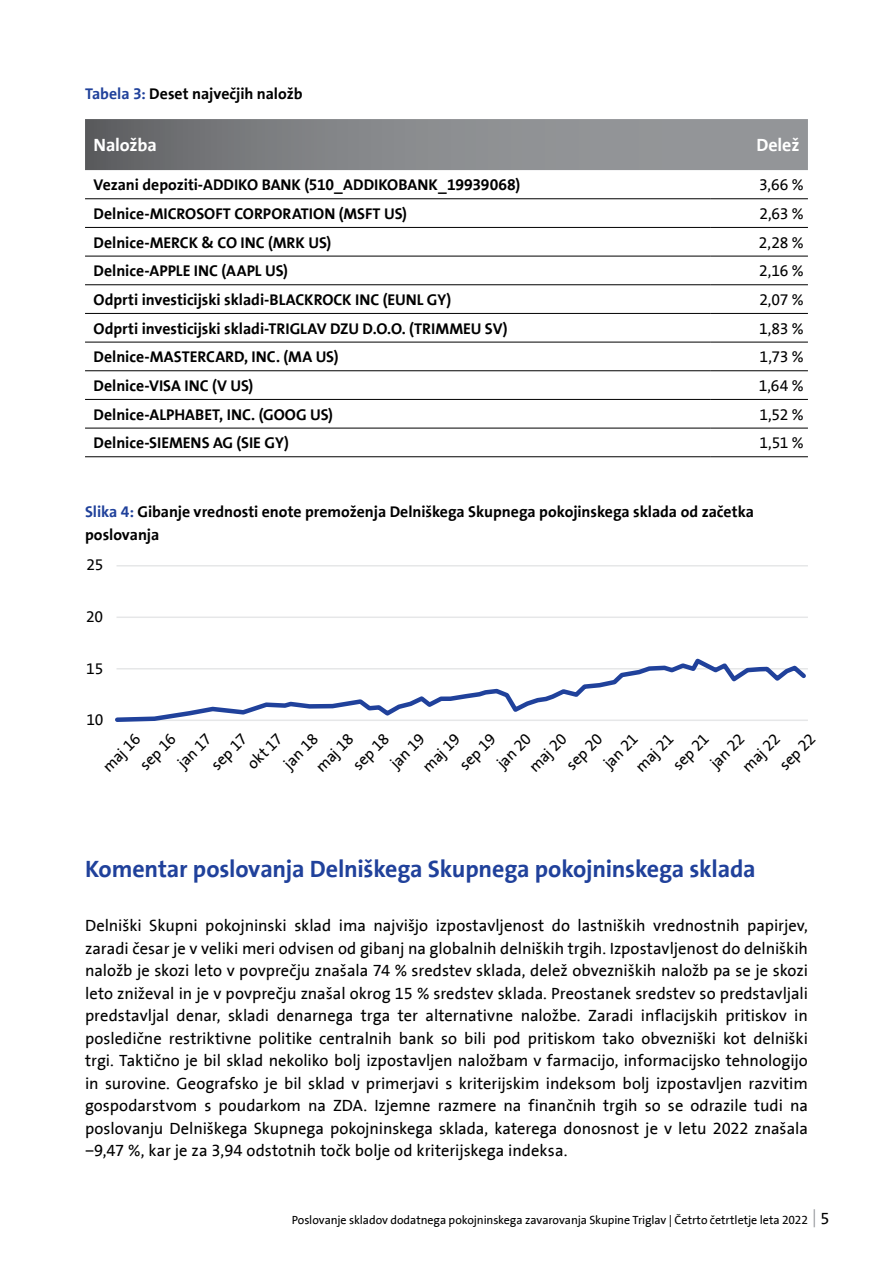
<style>
.page{position:relative;width:893px;height:1263px;background:#fff}
.page>*{position:absolute;margin:0;border:0;box-sizing:border-box;transform-origin:0 0}
.t1{font:700 24px "Triglav The Sans";letter-spacing:-.01em;color:#20419b}
.t2{font:700 18px "Triglav The Sans";letter-spacing:-.01em;color:#fff}
.t3{font:16.5px/22.5px "Triglav The Sans";color:#000;text-align:justify}
.t4{font:700 15.75px/22.5px "Triglav The Sans";color:#000}
.t5{font:15.75px "Triglav The Sans";letter-spacing:-.02em;color:#000}
.t6{font:12px "Triglav The Sans";letter-spacing:-.01em;color:#000}
.s1{color:#20419b}
.s2{font-size:16.5px}
</style>
<div class="page">
<svg style="left:814px;top:1209px;width:1px;height:18px"></svg>
<svg style="left:85px;top:119px;width:723px;height:51px;background:#848689"></svg>
<hr style="left:85px;top:198px;width:625px;height:1px;background:#000">
<hr style="left:710px;top:198px;width:98px;height:1px;background:#000">
<hr style="left:85px;top:227px;width:625px;height:1px;background:#000">
<hr style="left:710px;top:227px;width:98px;height:1px;background:#000">
<hr style="left:85px;top:256px;width:625px;height:1px;background:#000">
<hr style="left:710px;top:256px;width:98px;height:1px;background:#000">
<hr style="left:85px;top:284px;width:625px;height:1px;background:#000">
<hr style="left:710px;top:284px;width:98px;height:1px;background:#000">
<hr style="left:85px;top:313px;width:625px;height:1px;background:#000">
<hr style="left:710px;top:313px;width:98px;height:1px;background:#000">
<hr style="left:85px;top:342px;width:625px;height:1px;background:#000">
<hr style="left:710px;top:342px;width:98px;height:1px;background:#000">
<hr style="left:85px;top:370px;width:625px;height:1px;background:#000">
<hr style="left:710px;top:370px;width:98px;height:1px;background:#000">
<hr style="left:85px;top:399px;width:625px;height:1px;background:#000">
<hr style="left:710px;top:399px;width:98px;height:1px;background:#000">
<hr style="left:85px;top:428px;width:625px;height:1px;background:#000">
<hr style="left:710px;top:428px;width:98px;height:1px;background:#000">
<hr style="left:85px;top:456px;width:625px;height:1px;background:#000">
<hr style="left:710px;top:456px;width:98px;height:1px;background:#000">
<hr style="left:117px;top:565px;width:691px;height:1px;background:#e6e7e8">
<hr style="left:117px;top:616px;width:691px;height:2px;background:#e6e7e8">
<svg style="left:115px;top:658px;width:693px;height:64px"></svg>
<p class="t4" style="left:85px;top:82px;width:219px"><span class="s1">Tabela 3:</span> Deset največjih naložb</p>
<p class="t2" style="left:94px;top:135px;width:65px">Naložba</p>
<p class="t2" style="left:756px;top:135px;width:45px">Delež</p>
<p class="t4" style="left:94px;top:174px;width:428px">Vezani depoziti-ADDIKO BANK (510_ADDIKOBANK_19939068)</p>
<p class="t5" style="left:759px;top:176px;width:46px">3,66 %</p>
<p class="t4" style="left:94px;top:203px;width:315px">Delnice-MICROSOFT CORPORATION (MSFT US)</p>
<p class="t5" style="left:759px;top:205px;width:46px">2,63 %</p>
<p class="t4" style="left:94px;top:231px;width:239px">Delnice-MERCK &amp; CO INC (MRK US)</p>
<p class="t5" style="left:759px;top:234px;width:46px">2,28 %</p>
<p class="t4" style="left:94px;top:260px;width:196px">Delnice-APPLE INC (AAPL US)</p>
<p class="t5" style="left:759px;top:262px;width:46px">2,16 %</p>
<p class="t4" style="left:94px;top:289px;width:359px">Odprti investicijski skladi-BLACKROCK INC (EUNL GY)</p>
<p class="t5" style="left:759px;top:291px;width:46px">2,07 %</p>
<p class="t4" style="left:94px;top:317px;width:416px">Odprti investicijski skladi-TRIGLAV DZU D.O.O. (TRIMMEU SV)</p>
<p class="t5" style="left:759px;top:320px;width:46px">1,83 %</p>
<p class="t4" style="left:94px;top:346px;width:247px">Delnice-MASTERCARD, INC. (MA US)</p>
<p class="t5" style="left:760px;top:348px;width:46px">1,73 %</p>
<p class="t4" style="left:94px;top:375px;width:161px">Delnice-VISA INC (V US)</p>
<p class="t5" style="left:759px;top:377px;width:46px">1,64 %</p>
<p class="t4" style="left:94px;top:403px;width:241px">Delnice-ALPHABET, INC. (GOOG US)</p>
<p class="t5" style="left:759px;top:406px;width:46px">1,52 %</p>
<p class="t4" style="left:94px;top:432px;width:197px">Delnice-SIEMENS AG (SIE GY)</p>
<p class="t5" style="left:759px;top:434px;width:46px">1,51 %</p>
<p class="t4" style="left:85px;top:501px;width:670px"><span class="s1">Slika 4:</span> Gibanje vrednosti enote premoženja Delniškega Skupnega pokojinskega sklada od začetka poslovanja</p>
<p class="t5" style="left:86px;top:556px;width:18px">25</p>
<p class="t5" style="left:86px;top:608px;width:19px">20</p>
<p class="t5" style="left:86px;top:660px;width:19px">15</p>
<p class="t5" style="left:86px;top:711px;width:18px">10</p>
<p class="t5" style="left:99px;top:763px;width:48px;rotate:-45deg">maj 16</p>
<p class="t5" style="left:136px;top:761px;width:45px;rotate:-45deg">sep 16</p>
<p class="t5" style="left:174px;top:759px;width:42px;rotate:-45deg">jan 17</p>
<p class="t5" style="left:208px;top:761px;width:45px;rotate:-45deg">sep 17</p>
<p class="t5" style="left:244px;top:760px;width:44px;rotate:-45deg">okt 17</p>
<p class="t5" style="left:280px;top:760px;width:43px;rotate:-45deg">jan 18</p>
<p class="t5" style="left:312px;top:763px;width:48px;rotate:-45deg">maj 18</p>
<p class="t5" style="left:349px;top:761px;width:45px;rotate:-45deg">sep 18</p>
<p class="t5" style="left:387px;top:760px;width:43px;rotate:-45deg">jan 19</p>
<p class="t5" style="left:419px;top:763px;width:48px;rotate:-45deg">maj 19</p>
<p class="t5" style="left:456px;top:761px;width:45px;rotate:-45deg">sep 19</p>
<p class="t5" style="left:493px;top:759px;width:43px;rotate:-45deg">jan 20</p>
<p class="t5" style="left:526px;top:763px;width:48px;rotate:-45deg">maj 20</p>
<p class="t5" style="left:563px;top:761px;width:45px;rotate:-45deg">sep 20</p>
<p class="t5" style="left:600px;top:759px;width:43px;rotate:-45deg">jan 21</p>
<p class="t5" style="left:632px;top:763px;width:48px;rotate:-45deg">maj 21</p>
<p class="t5" style="left:669px;top:761px;width:45px;rotate:-45deg">sep 21</p>
<p class="t5" style="left:706px;top:760px;width:43px;rotate:-45deg">jan 22</p>
<p class="t5" style="left:739px;top:763px;width:48px;rotate:-45deg">maj 22</p>
<p class="t5" style="left:776px;top:761px;width:45px;rotate:-45deg">sep 22</p>
<h1 class="t1" style="left:85px;top:855px;width:672px">Komentar poslovanja Delniškega Skupnega pokojninskega sklada</h1>
<p class="t3" style="left:85px;top:915px;width:724px">Delniški Skupni pokojninski sklad ima najvišjo izpostavljenost do lastniških vrednostnih papirjev, zaradi česar je v veliki meri odvisen od gibanj na globalnih delniških trgih. Izpostavljenost do delniških naložb je skozi leto v povprečju znašala 74 % sredstev sklada, delež obvezniških naložb pa se je skozi leto zniževal in je v povprečju znašal okrog 15 % sredstev sklada. Preostanek sredstev so predstavljali predstavljal denar, skladi denarnega trga ter alternativne naložbe. Zaradi inflacijskih pritiskov in posledične restriktivne politike centralnih bank so bili pod pritiskom tako obvezniški kot delniški trgi. Taktično je bil sklad nekoliko bolj izpostavljen naložbam v farmacijo, informacijsko tehnologijo in surovine. Geografsko je bil sklad v primerjavi s kriterijskim indeksom bolj izpostavljen razvitim gospodarstvom s poudarkom na ZDA. Izjemne razmere na finančnih trgih so se odrazile tudi na poslovanju Delniškega Skupnega pokojninskega sklada, katerega donosnost je v letu 2022 znašala −9,47 %, kar je za 3,94 odstotnih točk bolje od kriterijskega indeksa.</p>
<p class="t6" style="left:292px;top:1213px;width:539px">Poslovanje skladov dodatnega pokojninskega zavarovanja Skupine Triglav | Četrto četrtletje leta 2022 <span class="s2">5</span></p>
</div>
